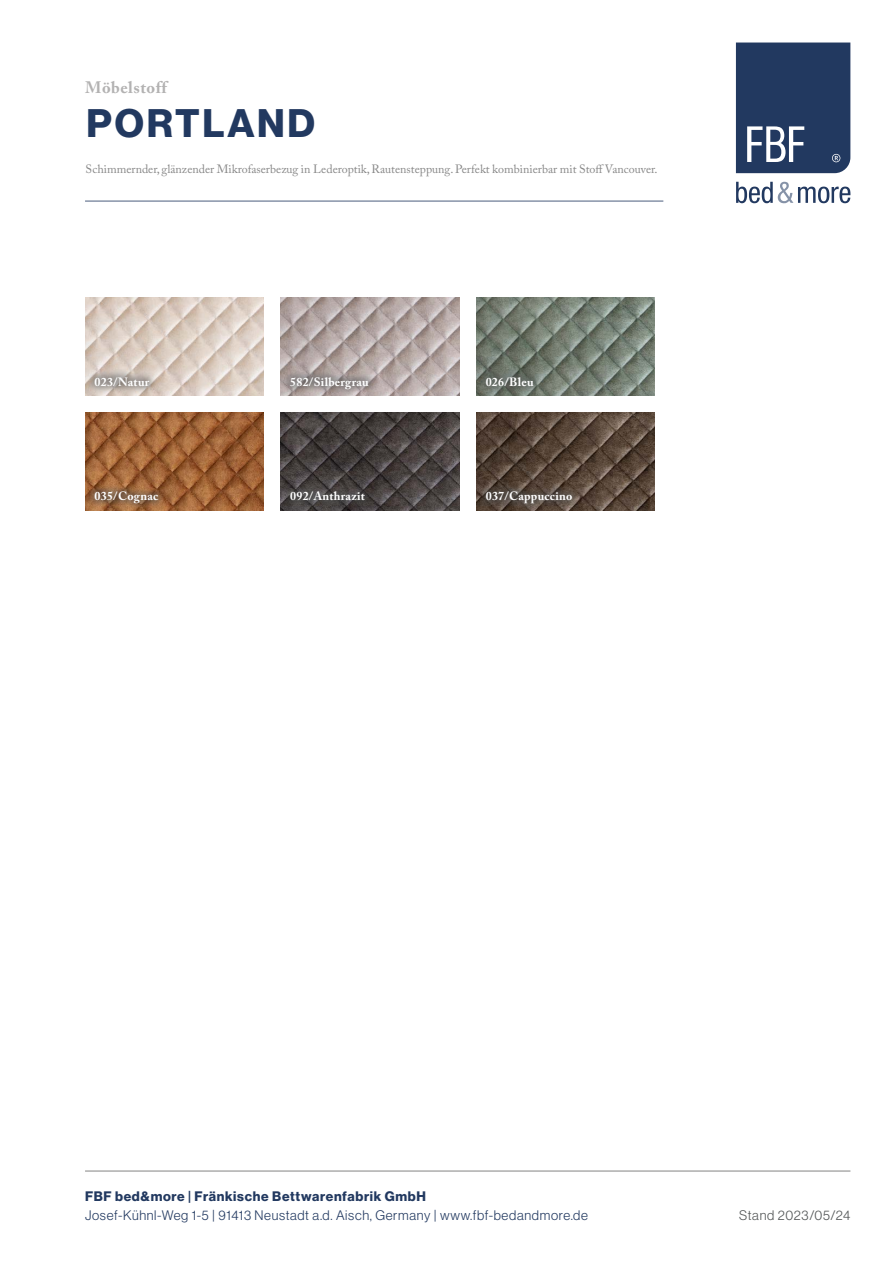
<style>
.page{position:relative;width:893px;height:1263px;background:#fff}
.page>*{position:absolute;margin:0;border:0;box-sizing:border-box;transform-origin:0 0}
.t1{font:39px "N Haas Grotesk DS Pro 75 Bd";letter-spacing:.065em;color:#223960}
.t2{font:700 16.5px "Adobe Caslon Pro";letter-spacing:.03em;color:#b3b2b2}
.t3{font:13.5px "N Haas Grotesk DS Pro 45 Lt";letter-spacing:.05em;color:#223960}
.t4{font:13.5px "N Haas Grotesk DS Pro 75 Bd";letter-spacing:.05em;color:#223960}
.t5{font:13.5px "N Haas Grotesk DS Pro 45 Lt";letter-spacing:.05em;color:#525556}
.t6{font:12px "Adobe Caslon Pro";color:#878787}
.t7{font:700 12px "Adobe Caslon Pro";letter-spacing:.02em;color:#fff}
</style>
<div class="page">
<hr style="left:85px;top:200px;width:578px;height:2px;background:#223960">
<svg style="left:736px;top:43px;width:114px;height:160px"></svg>
<hr style="left:85px;top:1171px;width:765px;height:1px;background:#1d1d1b">
<img style="left:85px;top:298px;width:179px;height:97px">
<div style="left:86px;top:368px;width:72px;height:26px;background:#525556;opacity:.5"></div>
<img style="left:85px;top:412px;width:179px;height:98px">
<div style="left:86px;top:483px;width:80px;height:29px;background:#525556;opacity:.5"></div>
<img style="left:281px;top:412px;width:178px;height:98px">
<img style="left:476px;top:412px;width:179px;height:98px">
<img style="left:476px;top:298px;width:179px;height:97px">
<img style="left:281px;top:298px;width:178px;height:97px">
<div style="left:282px;top:483px;width:91px;height:26px;background:#525556;opacity:.5"></div>
<div style="left:478px;top:483px;width:103px;height:29px;background:#525556;opacity:.5"></div>
<div style="left:478px;top:368px;width:64px;height:26px;background:#525556;opacity:.5"></div>
<div style="left:282px;top:368px;width:95px;height:29px;background:#525556;opacity:.5"></div>
<h2 class="t2" style="left:85px;top:78px;width:83px">Möbelstoff</h2>
<h1 class="t1" style="left:87px;top:101px;width:230px">PORTLAND</h1>
<p class="t6" style="left:86px;top:162px;width:573px">Schimmernder, glänzender Mikrofaserbezug in Lederoptik, Rautensteppung. Perfekt kombinierbar mit Stoff Vancouver.</p>
<p class="t7" style="left:95px;top:374px;width:56px">023/Natur</p>
<p class="t7" style="left:290px;top:374px;width:80px">582/Silbergrau</p>
<p class="t7" style="left:486px;top:374px;width:49px">026/Bleu</p>
<p class="t7" style="left:95px;top:489px;width:65px">035/Cognac</p>
<p class="t7" style="left:290px;top:489px;width:76px">092/Anthrazit</p>
<p class="t7" style="left:486px;top:489px;width:88px">037/Cappuccino</p>
<p class="t4" style="left:85px;top:1188px;width:342px">FBF bed&amp;more | Fränkische Bettwarenfabrik GmbH</p>
<p class="t3" style="left:85px;top:1208px;width:504px">Josef-Kühnl-Weg 1-5 | 91413 Neustadt a.d. Aisch, Germany | www.fbf-bedandmore.de</p>
<p class="t5" style="left:739px;top:1208px;width:113px">Stand 2023/05/24</p>
</div>
